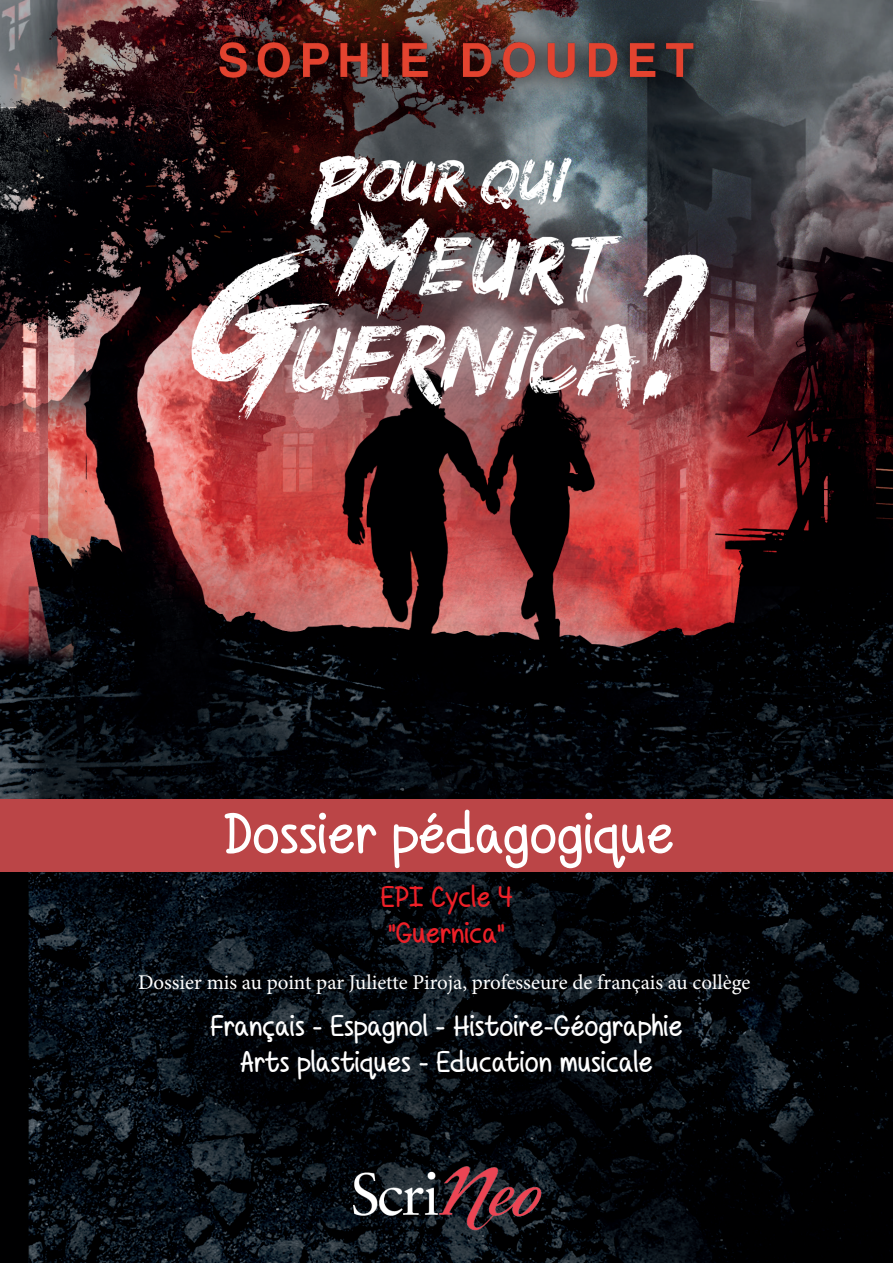
<style>
.page{position:relative;width:893px;height:1263px;background:#fff}
.page>*{position:absolute;margin:0;border:0;box-sizing:border-box;transform-origin:0 0}
.t1{font:58.5px "Borders Divide But Hearts Shall";color:#fff}
.t2{font:30px/36px "Borders Divide But Hearts Shall";color:#fff;text-align:center}
.t3{font:30px/36px "Borders Divide But Hearts Shall";color:#ee2028}
.t4{font:21px "Minion Pro";color:#fff}
</style>
<div class="page">
<img style="left:0;top:0;width:893px;height:1263px">
<img style="left:161px;top:124px;width:571px;height:313px">
<div style="left:0;top:799px;width:893px;height:73px;background:#bb4547"></div>
<img style="left:345px;top:1160px;width:202px;height:75px">
<img style="left:161px;top:4px;width:571px;height:118px">
<h1 class="t1" style="left:223px;top:798px;width:453px">Dossier pédagogique</h1>
<p class="t3" style="left:380px;top:879px;width:134px">EPI Cycle 4 "Guernica"</p>
<p class="t4" style="left:138px;top:968px;width:614px">Dossier mis au point par Juliette Piroja, professeure de français au collège</p>
<p class="t2" style="left:210px;top:1008px;width:474px">Français - Espagnol - Histoire-Géographie<br>Arts plastiques - Education musicale</p>
</div>
